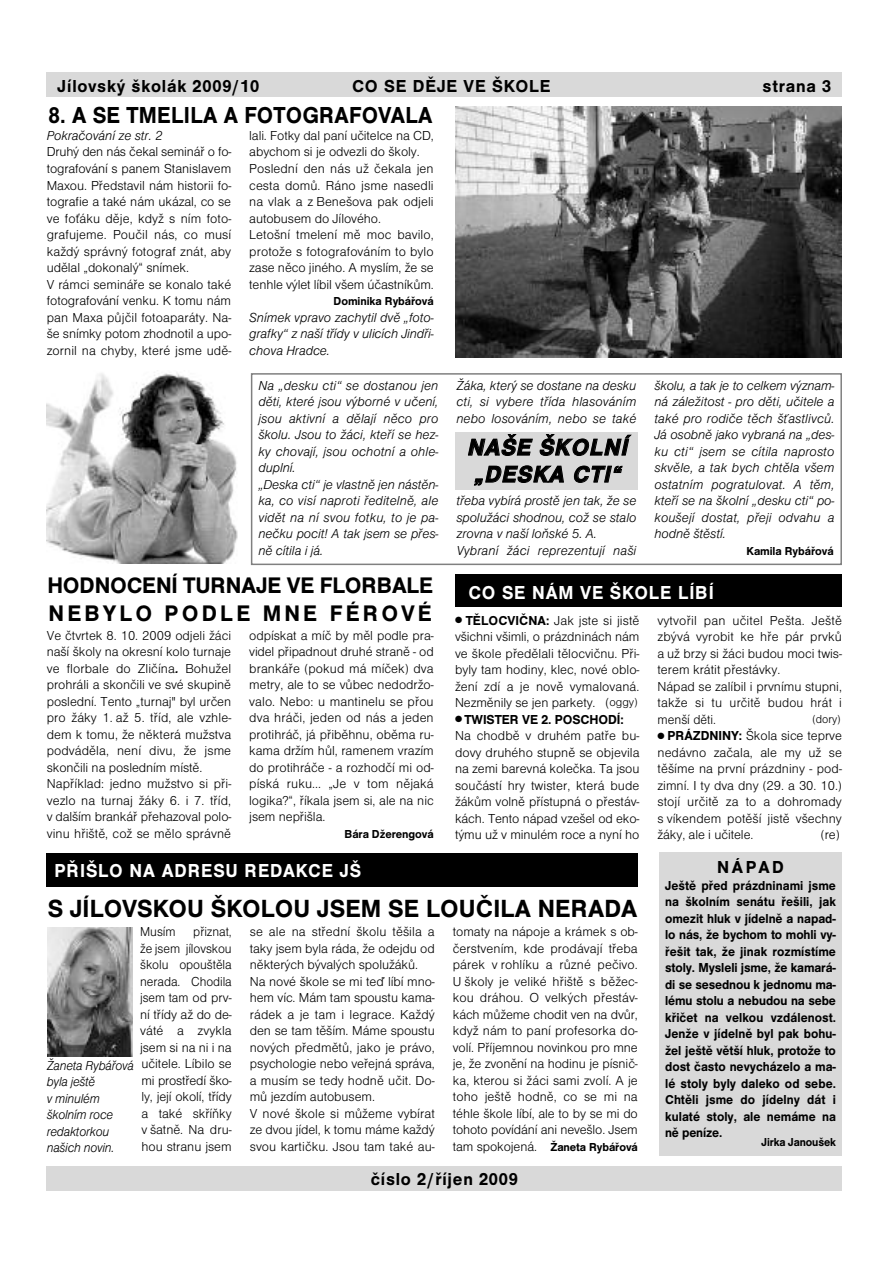
<style>
.page{position:relative;width:893px;height:1263px;background:#fff}
.page>*{position:absolute;margin:0;border:0;box-sizing:border-box;transform-origin:0 0}
.t1{font:500 25.8px "Nimbus San No 5 TEE";letter-spacing:.005em;color:#000}
.t2{font:500 24px "Nimbus San No 5 TEE";letter-spacing:.01em;color:#000;scale:.95 1}
.t3{font:italic 500 24px/27px "Nimbus San No 5 TEE";letter-spacing:.04em;color:#000}
.t4{font:500 23.4px/27.3px "Nimbus San No 5 TEE";letter-spacing:-.01em;color:#000}
.t5{font:500 19.5px "Nimbus San No 5 TEE";letter-spacing:.045em;color:#fff}
.t6{font:500 18px "Nimbus San No 5 TEE";letter-spacing:.045em;color:#000}
.t7{font:13.5px/16.5px "Nimbus San DEE Ligh";letter-spacing:-.005em;color:#000}
.t8{font:13.5px/16.5px "Nimbus San DEE Ligh Ital";letter-spacing:-.005em;color:#000;text-align:justify}
.t9{font:500 13.5px/16.5px "Nimbus San No 5 TEE";letter-spacing:.005em;color:#000;text-align:justify}
.t10{font:13.5px/16.5px "Nimbus San DEE Ligh";letter-spacing:-.005em;color:#000;text-align:justify;scale:.96 1}
.t11{font:13.5px/16.5px "Nimbus San DEE Ligh Ital";letter-spacing:-.005em;color:#000;scale:.95 1}
.t12{font:500 12px "Nimbus San No 5 TEE";letter-spacing:-.005em;color:#000}
.t13{font:12px "Nimbus San DEE Ligh";color:#000}
.s1{font-family:"Nimbus San No 5 TEE";font-weight:500;font-style:italic}
.s2{font-family:"Nimbus San No 5 TEE";font-weight:500}
.s3{font-size:12px}
.s4{font-family:"Nimbus San DEE Ligh";font-weight:400;font-size:13.5px}
</style>
<div class="page">
<div style="left:47px;top:1166px;width:795px;height:24px;background:#d9d9d9"></div>
<div style="left:47px;top:72px;width:795px;height:25px;background:#d9d9d9"></div>
<div style="left:251px;top:373px;width:591px;height:192px;border:2px solid #808080"></div>
<div style="left:659px;top:852px;width:183px;height:304px;background:#d9d9d9"></div>
<div style="left:47px;top:853px;width:591px;height:34px;background:#000"></div>
<div style="left:455px;top:574px;width:387px;height:33px;background:#000"></div>
<img style="left:455px;top:107px;width:387px;height:250px">
<div style="left:455px;top:432px;width:183px;height:58px;background:#d9d9d9"></div>
<img style="left:47px;top:372px;width:191px;height:192px">
<img style="left:47px;top:928px;width:86px;height:128px">
<h3 class="t6" style="left:58px;top:75px;width:203px">Jílovský školák 2009/10</h3>
<h3 class="t6" style="left:352px;top:75px;width:200px">CO SE DĚJE VE ŠKOLE</h3>
<h3 class="t6" style="left:762px;top:75px;width:70px">strana 3</h3>
<h2 class="t2" style="left:49px;top:101px;width:406px">8. A SE TMELILA A FOTOGRAFOVALA</h2>
<p class="t8" style="left:47px;top:127px;width:117px">Pokračování ze str. 2</p>
<p class="t7" style="left:47px;top:144px;width:186px">Druhý den nás čekal seminář o fo&shy;tografování s panem Stanislavem<br>Maxou. Představil nám historii fo&shy;tografie a také nám ukázal, co se ve foťáku děje, když s ním foto&shy;grafujeme. Poučil nás, co musí každý správný fotograf znát, aby udělal „dokonalý“ snímek.<br>V rámci semináře se konalo také fotografování venku. K tomu nám pan Maxa půjčil fotoaparáty. Na&shy;še snímky potom zhodnotil a upo&shy;zornil na chyby, které jsme udě-</p>
<p class="t7" style="left:249px;top:127px;width:186px">lali. Fotky dal paní učitelce na CD, abychom si je odvezli do školy.<br>Poslední den nás už čekala jen cesta domů. Ráno jsme nasedli na vlak a z Benešova pak odjeli autobusem do Jílového.<br>Letošní tmelení mě moc bavilo, protože s fotografováním to bylo zase něco jiného. A myslím, že se tenhle výlet líbil všem účastníkům.</p>
<p class="t12" style="left:334px;top:294px;width:102px">Dominika Rybářová</p>
<p class="t8" style="left:249px;top:309px;width:186px">Snímek vpravo zachytil dvě „foto&shy;grafky“ z naší třídy v ulicích Jindři&shy;chova Hradce.</p>
<p class="t8" style="left:258px;top:377px;width:182px;text-align:left">Na „desku cti“ se dostanou jen děti, které jsou výborné v učení, jsou aktivní a dělají něco pro školu. Jsou to žáci, kteří se hez&shy;ky chovají, jsou ochotní a ohle&shy;duplní.<br>„Deska cti“ je vlastně jen nástěn&shy;ka, co visí naproti ředitelně, ale vidět na ní svou fotku, to je pa&shy;nečku pocit! A tak jsem se přes&shy;ně cítila i já.</p>
<p class="t8" style="left:456px;top:377px;width:182px">Žáka, který se dostane na desku cti, si vybere třída hlasováním nebo losováním, nebo se také</p>
<h2 class="t3" style="left:467px;top:433px;width:161px">NAŠE ŠKOLNÍ „DESKA CTI“</h2>
<p class="t8" style="left:456px;top:492px;width:181px;text-align:left">třeba vybírá prostě jen tak, že se spolužáci shodnou, což se stalo zrovna v naší loňské 5. A.<br>Vybraní žáci reprezentují naši</p>
<p class="t8" style="left:654px;top:377px;width:182px">školu, a tak je to celkem význam&shy;ná záležitost - pro děti, učitele a také pro rodiče těch šťastlivců.<br>Já osobně jako vybraná na „des&shy;ku cti“ jsem se cítila naprosto skvěle, a tak bych chtěla všem ostatním pogratulovat. A těm, kteří se na školní „desku cti“ po&shy;koušejí dostat, přeji odvahu a hodně štěstí.</p>
<p class="t12" style="left:746px;top:543px;width:89px">Kamila Rybářová</p>
<h3 class="t4" style="left:47px;top:572px;width:387px">HODNOCENÍ TURNAJE VE FLORBALE<br>NEBYLO PODLE MNE FÉROVÉ</h3>
<p class="t7" style="left:47px;top:627px;width:186px">Ve čtvrtek 8. 10. 2009 odjeli žáci naší školy na okresní kolo turnaje ve florbale do Zličína<span class="s1">.</span> Bohužel prohráli a skončili ve své skupině poslední. Tento „turnaj" byl určen pro žáky 1. až 5. tříd, ale vzhle&shy;dem k tomu, že některá mužstva podváděla, není divu, že jsme skončili na posledním místě.<br>Například: jedno mužstvo si při&shy;vezlo na turnaj žáky 6. i 7. tříd, v dalším brankář přehazoval polo&shy;vinu hřiště, což se mělo správně</p>
<p class="t7" style="left:249px;top:627px;width:186px;text-align:justify">odpískat a míč by měl podle pra&shy;videl připadnout druhé straně - od brankáře (pokud má míček) dva metry, ale to se vůbec nedodržo&shy;valo. Nebo: u mantinelu se přou dva hráči, jeden od nás a jeden protihráč, já přiběhnu, oběma ru&shy;kama držím hůl, ramenem vrazím do protihráče - a rozhodčí mi od&shy;píská ruku... „Je v tom nějaká logika?“, říkala jsem si, ale na nic jsem nepřišla.</p>
<p class="t12" style="left:344px;top:827px;width:91px">Bára Džerengová</p>
<h3 class="t5" style="left:468px;top:580px;width:247px">CO SE NÁM VE ŠKOLE LÍBÍ</h3>
<p class="t7" style="left:455px;top:612px;width:186px;text-align:justify">● <span class="s2">TĚLOCVIČNA:</span> Jak jste si jistě všichni všimli, o prázdninách nám ve škole předělali tělocvičnu. Při&shy;byly tam hodiny, klec, nové oblo&shy;žení zdí a je nově vymalovaná.<br>Nezměnily se jen parkety. (<span class="s3">oggy)</span></p>
<p class="t9" style="left:455px;top:711px;width:170px">● TWISTER VE 2. POSCHODÍ:</p>
<p class="t7" style="left:455px;top:727px;width:186px;text-align:justify">Na chodbě v druhém patře bu&shy;dovy druhého stupně se objevila na zemi barevná kolečka. Ta jsou součástí hry twister, která bude žákům volně přístupná o přestáv&shy;kách. Tento nápad vzešel od eko&shy;týmu už v minulém roce a nyní ho</p>
<p class="t7" style="left:657px;top:612px;width:186px">vytvořil pan učitel Pešta. Ještě zbývá vyrobit ke hře pár prvků a už brzy si žáci budou moci twis&shy;terem krátit přestávky.<br>Nápad se zalíbil i prvnímu stupni, takže si tu určitě budou hrát i menší děti.</p>
<p class="t13" style="left:812px;top:712px;width:30px">(dory)</p>
<p class="t7" style="left:657px;top:727px;width:186px;text-align:justify">● <span class="s2">PRÁZDNINY:</span> Škola sice teprve nedávno začala, ale my už se těšíme na první prázdniny - pod&shy;zimní. I ty dva dny (29. a 30. 10.) stojí určitě za to a dohromady s víkendem potěší jistě všechny žáky, ale i učitele.</p>
<p class="t7" style="left:821px;top:826px;width:20px">(re)</p>
<h3 class="t5" style="left:54px;top:859px;width:308px">PŘIŠLO NA ADRESU REDAKCE JŠ</h3>
<h1 class="t1" style="left:48px;top:893px;width:591px">S JÍLOVSKOU ŠKOLOU JSEM SE LOUČILA NERADA</h1>
<p class="t10" style="left:140px;top:923px;width:38px">Musím</p>
<p class="t10" style="left:140px;top:923px;width:97px;text-indent:53px">přiznat, že jsem jílovskou školu opouštěla nerada. Chodila jsem tam od prv&shy;ní třídy až do de&shy;váté a zvykla jsem si na ni i na učitele. Líbilo se mi prostředí ško&shy;ly, její okolí, třídy a také skříňky v šatně. Na dru&shy;hou stranu jsem</p>
<p class="t7" style="left:250px;top:923px;width:187px">se ale na střední školu těšila a taky jsem byla ráda, že odejdu od některých bývalých spolužáků.<br>Na nové škole se mi teď líbí mno&shy;hem víc. Mám tam spoustu kama&shy;rádek a je tam i legrace. Každý den se tam těším. Máme spoustu nových předmětů, jako je právo, psychologie nebo veřejná správa, a musím se tedy hodně učit. Do&shy;mů jezdím autobusem.<br>V nové škole si můžeme vybírat ze dvou jídel, k tomu máme každý svou kartičku. Jsou tam také au-</p>
<p class="t7" style="left:453px;top:923px;width:187px;text-align:justify">tomaty na nápoje a krámek s ob&shy;čerstvením, kde prodávají třeba párek v rohlíku a různé pečivo.<br>U školy je veliké hřiště s běžec&shy;kou dráhou. O velkých přestáv&shy;kách můžeme chodit ven na dvůr, když nám to paní profesorka do&shy;volí. Příjemnou novinkou pro mne je, že zvonění na hodinu je písnič&shy;ka, kterou si žáci sami zvolí. A je toho ještě hodně, co se mi na téhle škole líbí, ale to by se mi do tohoto povídání ani nevešlo. Jsem</p>
<p class="t11" style="left:47px;top:1057px;width:93px">Žaneta Rybářová byla ještě<br>v minulém školním roce redaktorkou našich novin.</p>
<p class="t12" style="left:453px;top:1139px;width:186px"><span class="s4">tam spokojená.</span> Žaneta Rybářová</p>
<h3 class="t6" style="left:371px;top:1168px;width:149px">číslo 2/říjen 2009</h3>
<h3 class="t6" style="left:717px;top:856px;width:69px">NÁPAD</h3>
<p class="t9" style="left:665px;top:877px;width:172px">Ještě před prázdninami jsme na školním senátu řešili, jak omezit hluk v jídelně a napad&shy;lo nás, že bychom to mohli vy&shy;řešit tak, že jinak rozmístíme stoly. Mysleli jsme, že kamará&shy;di se sesednou k jednomu ma&shy;lému stolu a nebudou na sebe křičet na velkou vzdálenost.<br>Jenže v jídelně byl pak bohu&shy;žel ještě větší hluk, protože to dost často nevycházelo a ma&shy;lé stoly byly daleko od sebe.<br>Chtěli jsme do jídelny dát i kulaté stoly, ale nemáme na ně peníze.</p>
<p class="t12" style="left:761px;top:1135px;width:76px">Jirka Janoušek</p>
</div>
